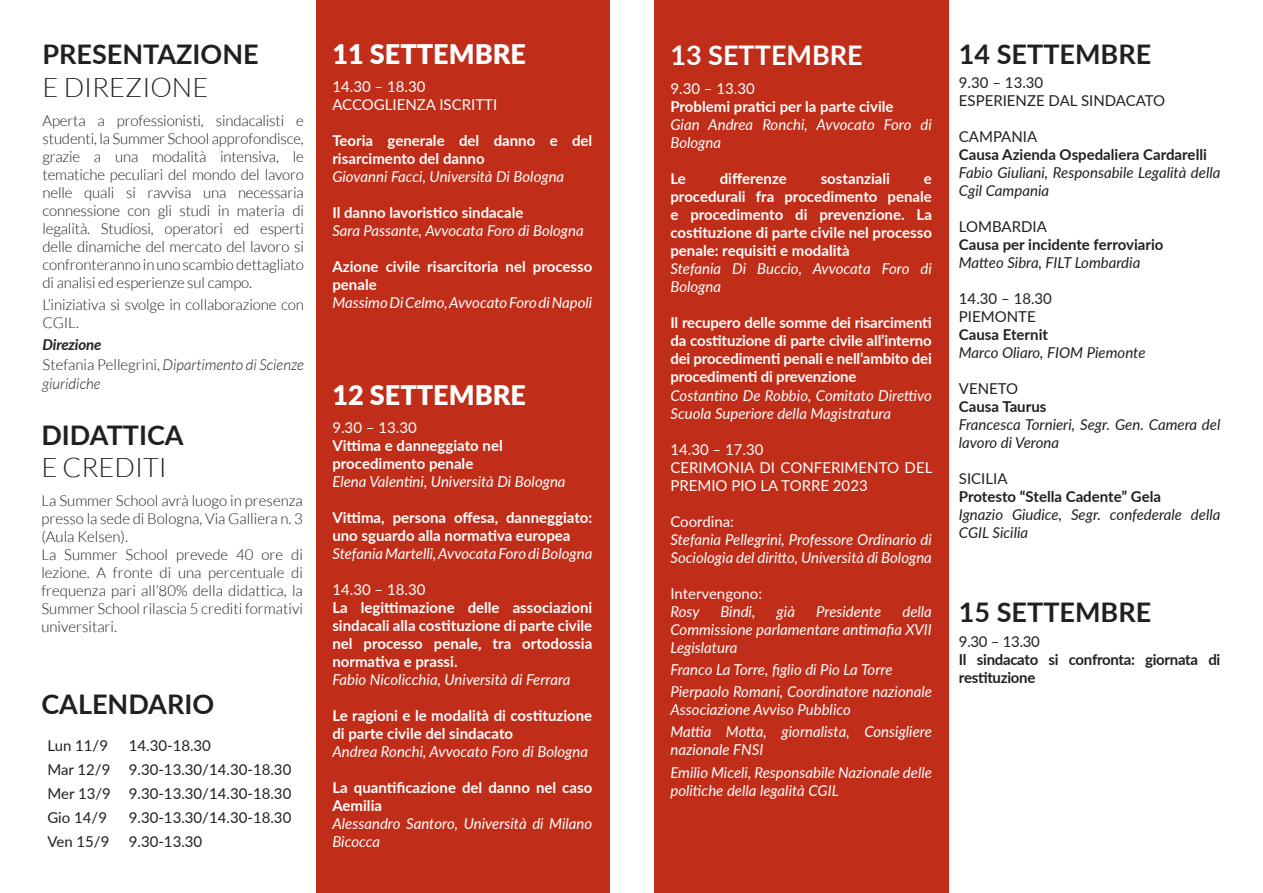
<style>
.page{position:relative;width:1263px;height:893px;background:#fff}
.page>*{position:absolute;margin:0;border:0;box-sizing:border-box;transform-origin:0 0}
.t1{font:700 27px "Lato";color:#231f20}
.t2{font:900 27px "Lato";color:#fff}
.t3{font:300 27px "Lato";color:#231f20}
.t4{font:700 27px "Lato";color:#fff}
.Stile_di_paragrafo_1{font:italic 15px/18px "Lato";color:#fff}
.Stile_di_paragrafo_1-2{font:700 15px/18px "Lato";color:#fff}
.Stile_di_paragrafo_1-3{font:300 15px/18px "Lato";letter-spacing:-.005em;color:#231f20;text-align:justify}
.Stile_di_paragrafo_1-4{font:15px "Lato";color:#231f20}
.Stile_di_paragrafo_1-5{font:italic 15px/18px "Lato";color:#231f20}
.Stile_di_paragrafo_1-6{font:15px/18px "Lato";color:#fff}
.Stile_di_paragrafo_1-7{font:700 15px "Lato";color:#231f20}
.t5{font:italic 300 15px/19.5px "Lato";color:#231f20}
.Stile_di_paragrafo_1-8{font:700 15px/18px "Lato";letter-spacing:-.02em;color:#231f20}
.t6{font:italic 700 15px "Lato";letter-spacing:-.01em;color:#231f20}
.s1{font-style:normal}
</style>
<div class="page">
<div style="left:654px;top:0;width:294px;height:893px;background:#c02d19"></div>
<div style="left:317px;top:0;width:293px;height:893px;background:#c02d19"></div>
<p class="t1" style="left:43px;top:35px;width:218px">PRESENTAZIONE</p>
<p class="t3" style="left:43px;top:72px;width:167px">E DIREZIONE</p>
<p class="Stile_di_paragrafo_1-3" style="left:43px;top:112px;width:263px">Aperta a professionisti, sindacalisti e studenti, la Summer School approfondisce, grazie a una modalità intensiva, le tematiche peculiari del mondo del lavoro nelle quali si ravvisa una necessaria connessione con gli studi in materia di legalità. Studiosi, operatori ed esperti delle dinamiche del mercato del lavoro si confronteranno in uno scambio dettagliato di analisi ed esperienze sul campo.</p>
<p class="Stile_di_paragrafo_1-3" style="left:43px;top:296px;width:263px">L’iniziativa si svolge in collaborazione con<br>CGIL.</p>
<p class="t6" style="left:43px;top:334px;width:60px">Direzione</p>
<p class="t5" style="left:43px;top:355px;width:263px"><span class="s1">Stefania Pellegrini,</span> Dipartimento di Scienze giuridiche</p>
<p class="t1" style="left:41px;top:415px;width:144px">DIDATTICA</p>
<p class="t3" style="left:41px;top:453px;width:127px">E CREDITI</p>
<p class="Stile_di_paragrafo_1-3" style="left:41px;top:492px;width:263px">La Summer School avrà luogo in presenza presso la sede di Bologna, Via Galliera n. 3 (Aula Kelsen).</p>
<p class="Stile_di_paragrafo_1-3" style="left:41px;top:546px;width:263px">La Summer School prevede 40 ore di lezione. A fronte di una percentuale di frequenza pari all’80% della didattica, la Summer School rilascia 5 crediti formativi universitari.</p>
<p class="t1" style="left:41px;top:684px;width:174px">CALENDARIO</p>
<p class="Stile_di_paragrafo_1-4" style="left:47px;top:735px;width:62px">Lun 11/9</p>
<p class="Stile_di_paragrafo_1-4" style="left:129px;top:735px;width:84px">14.30-18.30</p>
<p class="Stile_di_paragrafo_1-4" style="left:47px;top:759px;width:65px">Mar 12/9</p>
<p class="Stile_di_paragrafo_1-4" style="left:129px;top:759px;width:164px">9.30-13.30/14.30-18.30</p>
<p class="Stile_di_paragrafo_1-4" style="left:47px;top:783px;width:65px">Mer 13/9</p>
<p class="Stile_di_paragrafo_1-4" style="left:129px;top:783px;width:164px">9.30-13.30/14.30-18.30</p>
<p class="Stile_di_paragrafo_1-4" style="left:47px;top:807px;width:61px">Gio 14/9</p>
<p class="Stile_di_paragrafo_1-4" style="left:129px;top:807px;width:164px">9.30-13.30/14.30-18.30</p>
<p class="Stile_di_paragrafo_1-4" style="left:47px;top:831px;width:64px">Ven 15/9</p>
<p class="Stile_di_paragrafo_1-4" style="left:129px;top:831px;width:75px">9.30-13.30</p>
<p class="t2" style="left:332px;top:34px;width:195px">11 SETTEMBRE</p>
<p class="Stile_di_paragrafo_1-6" style="left:332px;top:77px;width:95px">14.30 – 18.30</p>
<p class="Stile_di_paragrafo_1-6" style="left:332px;top:95px;width:166px">ACCOGLIENZA ISCRITTI</p>
<p class="Stile_di_paragrafo_1-2" style="left:332px;top:131px;width:261px">Teoria generale del danno e del risarcimento del danno</p>
<p class="Stile_di_paragrafo_1" style="left:332px;top:167px;width:233px">Giovanni Facci, Università Di Bologna</p>
<p class="Stile_di_paragrafo_1-2" style="left:332px;top:203px;width:193px">Il danno lavoristico sindacale</p>
<p class="Stile_di_paragrafo_1" style="left:332px;top:221px;width:253px">Sara Passante, Avvocata Foro di Bologna</p>
<p class="Stile_di_paragrafo_1-2" style="left:332px;top:257px;width:261px">Azione civile risarcitoria nel processo penale</p>
<p class="Stile_di_paragrafo_1" style="left:332px;top:293px;width:261px">Massimo Di Celmo, Avvocato Foro di Napoli</p>
<p class="t2" style="left:332px;top:375px;width:195px">12 SETTEMBRE</p>
<p class="Stile_di_paragrafo_1-6" style="left:332px;top:418px;width:86px">9.30 – 13.30</p>
<p class="Stile_di_paragrafo_1-2" style="left:332px;top:436px;width:172px">Vittima e danneggiato nel procedimento penale</p>
<p class="Stile_di_paragrafo_1" style="left:332px;top:472px;width:235px">Elena Valentini, Università Di Bologna</p>
<p class="Stile_di_paragrafo_1-2" style="left:332px;top:508px;width:261px">Vittima, persona offesa, danneggiato: uno sguardo alla normativa europea</p>
<p class="Stile_di_paragrafo_1" style="left:332px;top:544px;width:261px">Stefania Martelli, Avvocata Foro di Bologna</p>
<p class="Stile_di_paragrafo_1-6" style="left:332px;top:580px;width:95px">14.30 – 18.30</p>
<p class="Stile_di_paragrafo_1-2" style="left:332px;top:598px;width:261px;text-align:justify">La legittimazione delle associazioni sindacali alla costituzione di parte civile nel processo penale, tra ortodossia normativa e prassi.</p>
<p class="Stile_di_paragrafo_1" style="left:332px;top:670px;width:239px">Fabio Nicolicchia, Università di Ferrara</p>
<p class="Stile_di_paragrafo_1-2" style="left:332px;top:706px;width:261px">Le ragioni e le modalità di costituzione di parte civile del sindacato</p>
<p class="Stile_di_paragrafo_1" style="left:332px;top:742px;width:257px">Andrea Ronchi, Avvocato Foro di Bologna</p>
<p class="Stile_di_paragrafo_1-2" style="left:332px;top:778px;width:261px">La quantificazione del danno nel caso<br>Aemilia</p>
<p class="Stile_di_paragrafo_1" style="left:332px;top:814px;width:261px">Alessandro Santoro, Università di Milano<br>Bicocca</p>
<p class="t4" style="left:670px;top:35px;width:194px">13 SETTEMBRE</p>
<p class="t1" style="left:959px;top:35px;width:194px">14 SETTEMBRE</p>
<p class="Stile_di_paragrafo_1-4" style="left:959px;top:72px;width:86px">9.30 – 13.30</p>
<p class="Stile_di_paragrafo_1-4" style="left:959px;top:90px;width:208px">ESPERIENZE DAL SINDACATO</p>
<p class="Stile_di_paragrafo_1-4" style="left:959px;top:126px;width:80px">CAMPANIA</p>
<p class="Stile_di_paragrafo_1-7" style="left:959px;top:144px;width:249px">Causa Azienda Ospedaliera Cardarelli</p>
<p class="Stile_di_paragrafo_1-5" style="left:959px;top:163px;width:263px">Fabio Giuliani, Responsabile Legalità della<br>Cgil Campania</p>
<p class="Stile_di_paragrafo_1-4" style="left:959px;top:216px;width:89px">LOMBARDIA</p>
<p class="Stile_di_paragrafo_1-7" style="left:959px;top:234px;width:206px">Causa per incidente ferroviario</p>
<p class="Stile_di_paragrafo_1-5" style="left:959px;top:253px;width:183px">Matteo Sibra, FILT Lombardia</p>
<p class="Stile_di_paragrafo_1-4" style="left:959px;top:288px;width:95px">14.30 – 18.30</p>
<p class="Stile_di_paragrafo_1-4" style="left:959px;top:306px;width:78px">PIEMONTE</p>
<p class="Stile_di_paragrafo_1-7" style="left:959px;top:324px;width:91px">Causa Eternit</p>
<p class="Stile_di_paragrafo_1-5" style="left:959px;top:343px;width:188px">Marco Oliaro, FIOM Piemonte</p>
<p class="Stile_di_paragrafo_1-4" style="left:959px;top:378px;width:61px">VENETO</p>
<p class="Stile_di_paragrafo_1-7" style="left:959px;top:396px;width:89px">Causa Taurus</p>
<p class="Stile_di_paragrafo_1-5" style="left:959px;top:415px;width:263px">Francesca Tornieri, Segr. Gen. Camera del lavoro di Verona</p>
<p class="Stile_di_paragrafo_1-4" style="left:959px;top:468px;width:50px">SICILIA</p>
<p class="Stile_di_paragrafo_1-7" style="left:959px;top:486px;width:204px">Protesto “Stella Cadente” Gela</p>
<p class="Stile_di_paragrafo_1-5" style="left:959px;top:505px;width:263px">Ignazio Giudice, Segr. confederale della<br>CGIL Sicilia</p>
<p class="Stile_di_paragrafo_1-6" style="left:670px;top:79px;width:86px">9.30 – 13.30</p>
<p class="Stile_di_paragrafo_1-2" style="left:670px;top:97px;width:225px">Problemi pratici per la parte civile</p>
<p class="Stile_di_paragrafo_1" style="left:670px;top:115px;width:263px">Gian Andrea Ronchi, Avvocato Foro di<br>Bologna</p>
<p class="Stile_di_paragrafo_1-2" style="left:670px;top:169px;width:17px">Le</p>
<p class="Stile_di_paragrafo_1-2" style="left:720px;top:169px;width:68px">differenze</p>
<p class="Stile_di_paragrafo_1-2" style="left:821px;top:169px;width:71px">sostanziali</p>
<p class="Stile_di_paragrafo_1-2" style="left:670px;top:169px;width:263px;text-align:justify;text-indent:253px">e procedurali fra procedimento penale e procedimento di prevenzione. La costituzione di parte civile nel processo penale: requisiti e modalità</p>
<p class="Stile_di_paragrafo_1" style="left:670px;top:259px;width:263px">Stefania Di Buccio, Avvocata Foro di<br>Bologna</p>
<p class="Stile_di_paragrafo_1-2" style="left:670px;top:313px;width:263px;text-align:justify">Il recupero delle somme dei risarcimenti da costituzione di parte civile all’interno dei procedimenti penali e nell’ambito dei procedimenti di prevenzione</p>
<p class="Stile_di_paragrafo_1" style="left:670px;top:385px;width:263px">Costantino De Robbio, Comitato Direttivo<br>Scuola Superiore della Magistratura</p>
<p class="Stile_di_paragrafo_1-6" style="left:670px;top:439px;width:95px">14.30 – 17.30</p>
<p class="Stile_di_paragrafo_1-6" style="left:670px;top:457px;width:263px">CERIMONIA DI CONFERIMENTO DEL<br>PREMIO PIO LA TORRE 2023</p>
<p class="Stile_di_paragrafo_1-6" style="left:670px;top:511px;width:65px">Coordina:</p>
<p class="Stile_di_paragrafo_1" style="left:670px;top:529px;width:263px">Stefania Pellegrini, Professore Ordinario di<br>Sociologia del diritto, Università di Bologna</p>
<p class="Stile_di_paragrafo_1-6" style="left:670px;top:583px;width:93px">Intervengono:</p>
<p class="Stile_di_paragrafo_1" style="left:670px;top:601px;width:31px">Rosy</p>
<p class="Stile_di_paragrafo_1" style="left:720px;top:601px;width:37px">Bindi,</p>
<p class="Stile_di_paragrafo_1" style="left:777px;top:601px;width:20px">già</p>
<p class="Stile_di_paragrafo_1" style="left:816px;top:601px;width:67px">Presidente</p>
<p class="t1" style="left:959px;top:593px;width:194px">15 SETTEMBRE</p>
<p class="Stile_di_paragrafo_1-4" style="left:959px;top:630px;width:83px">9.30 – 13.30</p>
<p class="Stile_di_paragrafo_1-8" style="left:959px;top:649px;width:263px">Il sindacato si confronta: giornata di restituzione</p>
<p class="Stile_di_paragrafo_1" style="left:670px;top:601px;width:263px;text-align:justify;text-indent:232px">della Commissione parlamentare antimafia XVII Legislatura</p>
<p class="Stile_di_paragrafo_1" style="left:670px;top:660px;width:224px">Franco La Torre, figlio di Pio La Torre</p>
<p class="Stile_di_paragrafo_1" style="left:670px;top:682px;width:263px">Pierpaolo Romani, Coordinatore nazionale<br>Associazione Avviso Pubblico</p>
<p class="Stile_di_paragrafo_1" style="left:670px;top:722px;width:263px">Mattia Motta, giornalista, Consigliere nazionale FNSI</p>
<p class="Stile_di_paragrafo_1" style="left:670px;top:762px;width:263px">Emilio Miceli, Responsabile Nazionale delle politiche della legalità CGIL</p>
</div>
